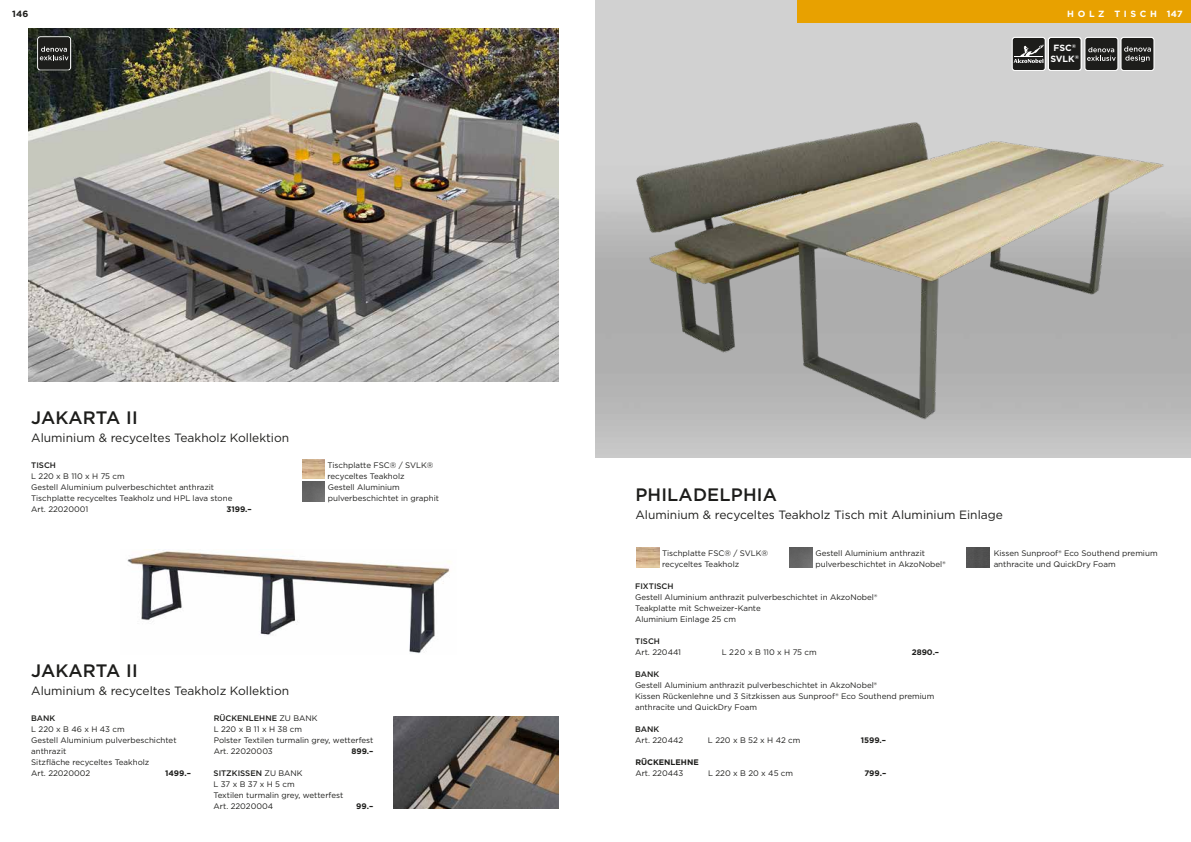
<style>
.page{position:relative;width:1191px;height:842px;background:#fff}
.page>*{position:absolute;margin:0;border:0;box-sizing:border-box;transform-origin:0 0}
.t1{font:500 18px "Gotham";letter-spacing:.01em;color:#1d1d1b}
.t2{font:12px "Gotham";color:#1d1d1b}
.t3{font:700 9px/10.8px "Gotham";letter-spacing:.21em;color:#fff;text-align:center}
.t4{font:700 9px "Gotham";letter-spacing:.4em;color:#fff}
.t5{font:700 9px "Gotham";color:#1d1d1b}
.t6{font:8px/11px "Gotham";color:#1d1d1b}
.t7{font:700 8px "Gotham";color:#1d1d1b}
.t8{font:500 8px "Gotham";color:#1d1d1b}
.s1{font-weight:500}
</style>
<div class="page">
<div style="left:797px;top:0;width:394px;height:23px;background:#e8a100"></div>
<img style="left:28px;top:28px;width:530px;height:354px">
<img style="left:394px;top:716px;width:164px;height:93px">
<img style="left:127px;top:550px;width:324px;height:104px">
<svg style="left:37px;top:36px;width:34px;height:34px"></svg>
<img style="left:302px;top:459px;width:23px;height:20px">
<img style="left:302px;top:481px;width:23px;height:20px">
<svg style="left:1011px;top:37px;width:143px;height:34px;background:#50504e"></svg>
<img style="left:598px;top:87px;width:593px;height:337px">
<img style="left:636px;top:547px;width:23px;height:20px">
<img style="left:789px;top:548px;width:23px;height:19px">
<img style="left:967px;top:548px;width:22px;height:20px">
<p class="t5" style="left:12px;top:8px;width:18px">146</p>
<p class="t4" style="left:1067px;top:8px;width:91px">HOLZ TISCH</p>
<p class="t3" style="left:1050px;top:42px;width:30px">FSC<sup>®<br></sup>SVLK<sup>®</sup></p>
<p class="t3" style="left:1167px;top:8px;width:17px">147</p>
<h1 class="t1" style="left:31px;top:406px;width:108px">JAKARTA II</h1>
<h2 class="t2" style="left:31px;top:430px;width:259px">Aluminium &amp; recyceltes Teakholz Kollektion</h2>
<p class="t8" style="left:31px;top:460px;width:26px">TISCH</p>
<p class="t6" style="left:31px;top:471px;width:203px">L 220 x B 110 x H 75 cm<br>Gestell Aluminium pulverbeschichtet anthrazit Tischplatte recyceltes Teakholz und HPL lava stone Art. 22020001</p>
<p class="t7" style="left:226px;top:504px;width:27px">3199.–</p>
<p class="t6" style="left:327px;top:460px;width:113px">Tischplatte FSC® / SVLK® recyceltes Teakholz<br>Gestell Aluminium pulverbeschichtet in graphit</p>
<h1 class="t1" style="left:31px;top:659px;width:108px">JAKARTA II</h1>
<h2 class="t2" style="left:31px;top:683px;width:259px">Aluminium &amp; recyceltes Teakholz Kollektion</h2>
<p class="t8" style="left:31px;top:713px;width:26px">BANK</p>
<p class="t6" style="left:31px;top:724px;width:147px">L 220 x B 46 x H 43 cm<br>Gestell Aluminium pulverbeschichtet anthrazit<br>Sitzfläche recyceltes Teakholz<br>Art. 22020002</p>
<p class="t7" style="left:165px;top:768px;width:27px">1499.–</p>
<p class="t6" style="left:214px;top:713px;width:161px"><span class="s1">RÜCKENLEHNE</span> ZU BANK<br>L 220 x B 11 x H 38 cm<br>Polster Textilen turmalin grey, wetterfest<br>Art. 22020003</p>
<p class="t7" style="left:351px;top:746px;width:24px">899.–</p>
<p class="t6" style="left:213px;top:768px;width:131px"><span class="s1">SITZKISSEN</span> ZU BANK<br>L 37 x B 37 x H 5 cm<br>Textilen turmalin grey, wetterfest<br>Art. 22020004</p>
<p class="t7" style="left:356px;top:801px;width:19px">99.–</p>
<h1 class="t1" style="left:635px;top:483px;width:143px">PHILADELPHIA</h1>
<h2 class="t2" style="left:635px;top:507px;width:369px">Aluminium &amp; recyceltes Teakholz Tisch mit Aluminium Einlage</h2>
<p class="t6" style="left:662px;top:548px;width:107px">Tischplatte FSC® / SVLK® recyceltes Teakholz</p>
<p class="t6" style="left:815px;top:548px;width:132px">Gestell Aluminium anthrazit pulverbeschichtet in AkzoNobel®</p>
<p class="t6" style="left:993px;top:548px;width:165px">Kissen Sunproof® Eco Southend premium anthracite und QuickDry Foam</p>
<p class="t8" style="left:635px;top:581px;width:40px">FIXTISCH</p>
<p class="t6" style="left:635px;top:592px;width:244px">Gestell Aluminium anthrazit pulverbeschichtet in AkzoNobel®<br>Teakplatte mit Schweizer-Kante<br>Aluminium Einlage 25 cm</p>
<p class="t8" style="left:635px;top:636px;width:26px">TISCH</p>
<p class="t6" style="left:635px;top:647px;width:47px">Art. 220441</p>
<p class="t6" style="left:722px;top:647px;width:96px">L 220 x B 110 x H 75 cm</p>
<p class="t7" style="left:911px;top:647px;width:29px">2890.–</p>
<p class="t8" style="left:635px;top:669px;width:26px">BANK</p>
<p class="t6" style="left:635px;top:680px;width:301px">Gestell Aluminium anthrazit pulverbeschichtet in AkzoNobel®<br>Kissen Rückenlehne und 3 Sitzkissen aus Sunproof® Eco Southend premium anthracite und QuickDry Foam</p>
<p class="t8" style="left:635px;top:724px;width:26px">BANK</p>
<p class="t6" style="left:635px;top:735px;width:49px">Art. 220442</p>
<p class="t6" style="left:708px;top:735px;width:94px">L 220 x B 52 x H 42 cm</p>
<p class="t7" style="left:860px;top:735px;width:27px">1599.–</p>
<p class="t7" style="left:635px;top:757px;width:65px">RÜCKENLEHNE</p>
<p class="t6" style="left:635px;top:768px;width:50px">Art. 220443</p>
<p class="t6" style="left:708px;top:768px;width:86px">L 220 x B 20 x 45 cm</p>
<p class="t7" style="left:864px;top:768px;width:23px">799.–</p>
</div>
